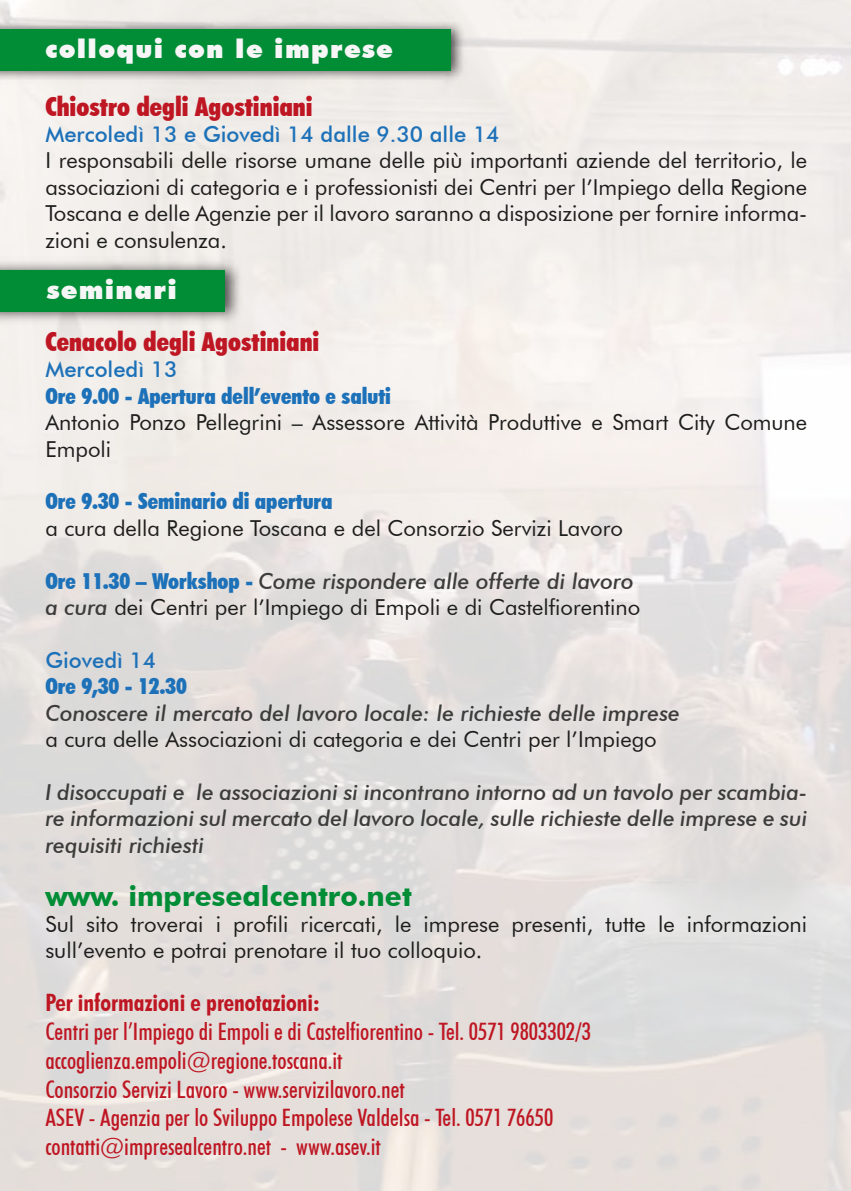
<style>
.page{position:relative;width:851px;height:1191px;background:#fff}
.page>*{position:absolute;margin:0;border:0;box-sizing:border-box;transform-origin:0 0}
.t1{font:700 28px "Futura BT";color:#008d36}
.t2{font:900 condensed 26px "Futura BT";color:#be1622}
.t3{font:900 26px "Futura BT";letter-spacing:.05em;color:#f6f6f6}
.t4{font:500 condensed 24px/28.8px "Futura BT";color:#be1622}
.t5{font:700 condensed 24px "Futura BT";color:#be1622}
.t6{font:22px/26.4px "Futura BT";color:#1d1d1b}
.t7{font:italic 500 22px/26.4px "Futura BT";color:#3c3c3b;text-align:justify}
.t8{font:900 condensed 22px "Futura BT";color:#1d71b8}
.t9{font:500 22px "Futura BT";color:#1d71b8}
.s1{font-weight:900;font-stretch:condensed;color:#1d71b8}
.s2{font-weight:500;font-style:italic;color:#3c3c3b}
</style>
<div class="page">
<img style="left:0;top:15px;width:470px;height:71px">
<div style="left:0;top:30px;width:450px;height:41px;background:#008d36"></div>
<img style="left:0;top:253px;width:247px;height:75px">
<div style="left:0;top:270px;width:224px;height:41px;background:#008d36"></div>
<p class="t3" style="left:45px;top:33px;width:349px">colloqui con le imprese</p>
<p class="t2" style="left:45px;top:91px;width:269px">Chiostro degli Agostiniani</p>
<p class="t9" style="left:45px;top:121px;width:455px">Mercoledì 13 e Giovedì 14 dalle 9.30 alle 14</p>
<p class="t6" style="left:45px;top:147px;width:763px;text-align:justify">I responsabili delle risorse umane delle più importanti aziende del territorio, le associazioni di categoria e i professionisti dei Centri per l’Impiego della Regione Toscana e delle Agenzie per il lavoro saranno a disposizione per fornire informa&shy;zioni e consulenza.</p>
<p class="t3" style="left:47px;top:274px;width:131px">seminari</p>
<p class="t2" style="left:45px;top:326px;width:275px">Cenacolo degli Agostiniani</p>
<p class="t9" style="left:45px;top:356px;width:134px">Mercoledì 13</p>
<p class="t8" style="left:45px;top:382px;width:347px">Ore 9.00 - Apertura dell’evento e saluti</p>
<p class="t6" style="left:45px;top:409px;width:763px">Antonio Ponzo Pellegrini – Assessore Attività Produttive e Smart City Comune<br>Empoli</p>
<p class="t8" style="left:45px;top:488px;width:289px">Ore 9.30 - Seminario di apertura</p>
<p class="t6" style="left:45px;top:514px;width:579px">a cura della Regione Toscana e del Consorzio Servizi Lavoro</p>
<p class="t6" style="left:45px;top:567px;width:596px"><span class="s1">Ore 11.30 – Workshop -</span> <span class="s2">Come rispondere alle offerte di lavoro a cura</span> dei Centri per l’Impiego di Empoli e di Castelfiorentino</p>
<p class="t9" style="left:45px;top:646px;width:112px">Giovedì 14</p>
<p class="t8" style="left:45px;top:673px;width:143px">Ore 9,30 - 12.30</p>
<p class="t7" style="left:45px;top:699px;width:636px">Conoscere il mercato del lavoro locale: le richieste delle imprese</p>
<p class="t6" style="left:45px;top:726px;width:613px">a cura delle Associazioni di categoria e dei Centri per l’Impiego</p>
<p class="t7" style="left:45px;top:778px;width:763px">I disoccupati e le associazioni si incontrano intorno ad un tavolo per scambia&shy;re informazioni sul mercato del lavoro locale, sulle richieste delle imprese e sui requisiti richiesti</p>
<p class="t1" style="left:45px;top:878px;width:368px">www. impresealcentro.net</p>
<p class="t6" style="left:45px;top:910px;width:763px">Sul sito troverai i profili ricercati, le imprese presenti, tutte le informazioni sull’evento e potrai prenotare il tuo colloquio.</p>
<p class="t5" style="left:45px;top:988px;width:276px">Per informazioni e prenotazioni:</p>
<p class="t4" style="left:45px;top:1016px;width:547px">Centri per l’Impiego di Empoli e di Castelfiorentino - Tel. 0571 9803302/3 accoglienza.empoli@regione.toscana.it<br>Consorzio Servizi Lavoro - www.servizilavoro.net<br>ASEV - Agenzia per lo Sviluppo Empolese Valdelsa - Tel. 0571 76650 contatti@impresealcentro.net - www.asev.it</p>
</div>
